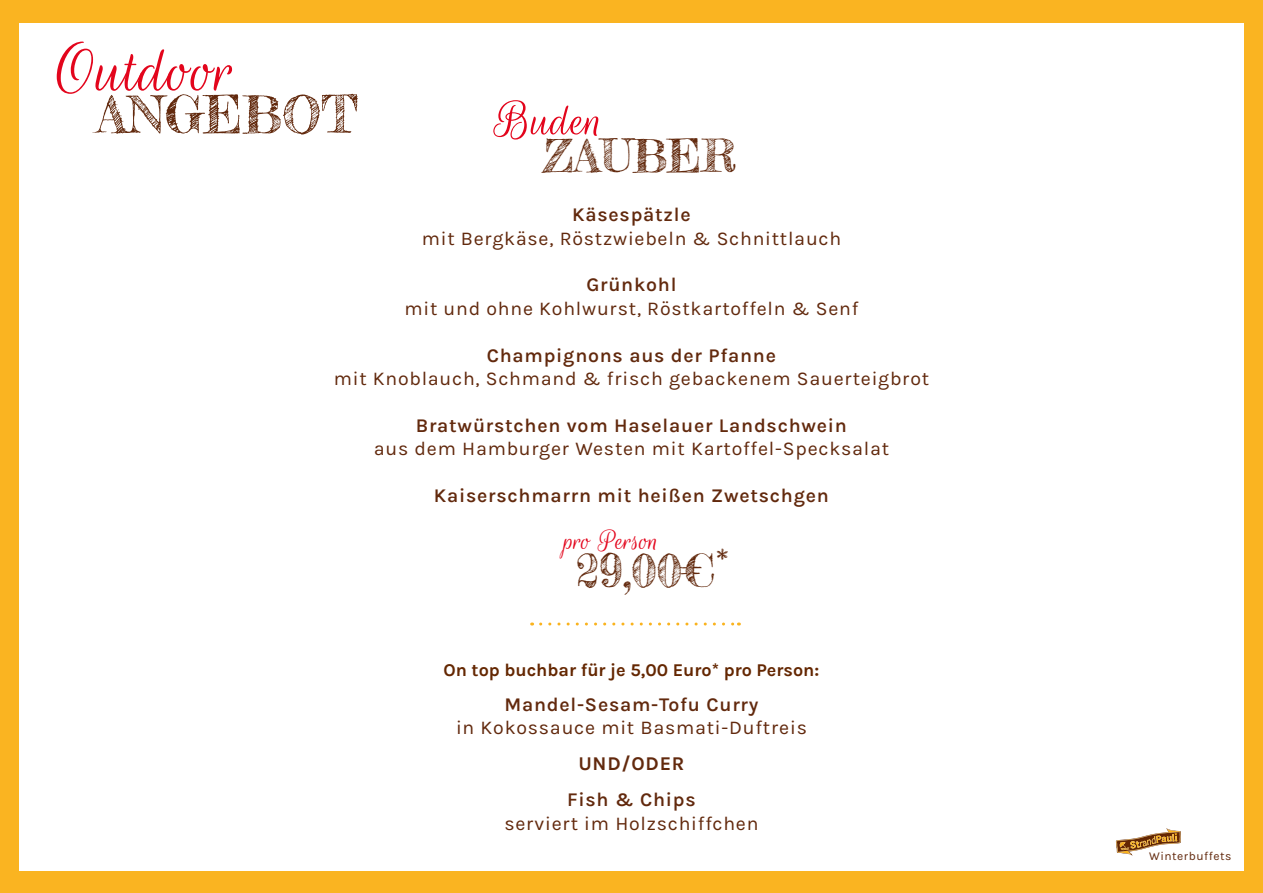
<style>
.page{position:relative;width:1263px;height:893px;background:#fab421}
.page>*{position:absolute;margin:0;border:0;box-sizing:border-box;transform-origin:0 0}
.t1{font:75px "Rouge Script";color:#e3051c}
.t2{font:52.5px "Rouge Script";color:#e3051c}
.t3{font:51px "Frederickathe Great";color:#62290d}
.t4{font:45px "Frederickathe Great";color:#62290d}
.t5{font:30px "Rouge Script";color:#e3051c}
.t6{font:19.5px "Karla";letter-spacing:.04em;color:#62290d}
.t7{font:600 19.5px "Karla";letter-spacing:.04em;color:#62290d}
.t8{font:700 19.5px "Karla";letter-spacing:.04em;color:#62290d}
.t9{font:700 18px "Karla";color:#642702}
.t10{font:12px "Karla";letter-spacing:.04em;color:#62290d}
</style>
<div class="page">
<div style="left:19px;top:23px;width:1225px;height:847px;background:#fff"></div>
<svg style="left:1116px;top:828px;width:65px;height:27px"></svg>
<svg style="left:541px;top:622px;width:198px;height:3px"></svg>
<h1 class="t1" style="left:54px;top:28px;width:183px">Outdoor</h1>
<h3 class="t3" style="left:97px;top:83px;width:263px">ANGEBOT</h3>
<h2 class="t2" style="left:495px;top:90px;width:110px">Buden</h2>
<h3 class="t4" style="left:544px;top:128px;width:194px">ZAUBER</h3>
<p class="t7" style="left:572px;top:202px;width:120px">Käsespätzle</p>
<p class="t6" style="left:422px;top:228px;width:421px">mit Bergkäse, Röstzwiebeln &amp; Schnittlauch</p>
<p class="t7" style="left:586px;top:272px;width:92px">Grünkohl</p>
<p class="t6" style="left:404px;top:298px;width:456px">mit und ohne Kohlwurst, Röstkartoffeln &amp; Senf</p>
<p class="t7" style="left:487px;top:343px;width:291px">Champignons aus der Pfanne</p>
<p class="t6" style="left:334px;top:368px;width:597px">mit Knoblauch, Schmand &amp; frisch gebackenem Sauerteigbrot</p>
<p class="t7" style="left:416px;top:413px;width:433px">Bratwürstchen vom Haselauer Landschwein</p>
<p class="t6" style="left:374px;top:438px;width:517px">aus dem Hamburger Westen mit Kartoffel-Specksalat</p>
<p class="t7" style="left:434px;top:483px;width:396px">Kaiserschmarrn mit heißen Zwetschgen</p>
<h3 class="t5" style="left:564px;top:523px;width:96px">pro Person</h3>
<h3 class="t4" style="left:576px;top:542px;width:154px">29,00€<sup>*</sup></h3>
<p class="t9" style="left:444px;top:658px;width:377px">On top buchbar für je 5,00 Euro* pro Person:</p>
<p class="t7" style="left:504px;top:692px;width:256px">Mandel-Sesam-Tofu Curry</p>
<p class="t6" style="left:456px;top:717px;width:352px">in Kokossauce mit Basmati-Duftreis</p>
<p class="t8" style="left:578px;top:751px;width:108px">UND/ODER</p>
<p class="t7" style="left:567px;top:787px;width:130px">Fish &amp; Chips</p>
<p class="t6" style="left:504px;top:813px;width:256px">serviert im Holzschiffchen</p>
<p class="t10" style="left:1149px;top:850px;width:84px">Winterbuffets</p>
</div>
